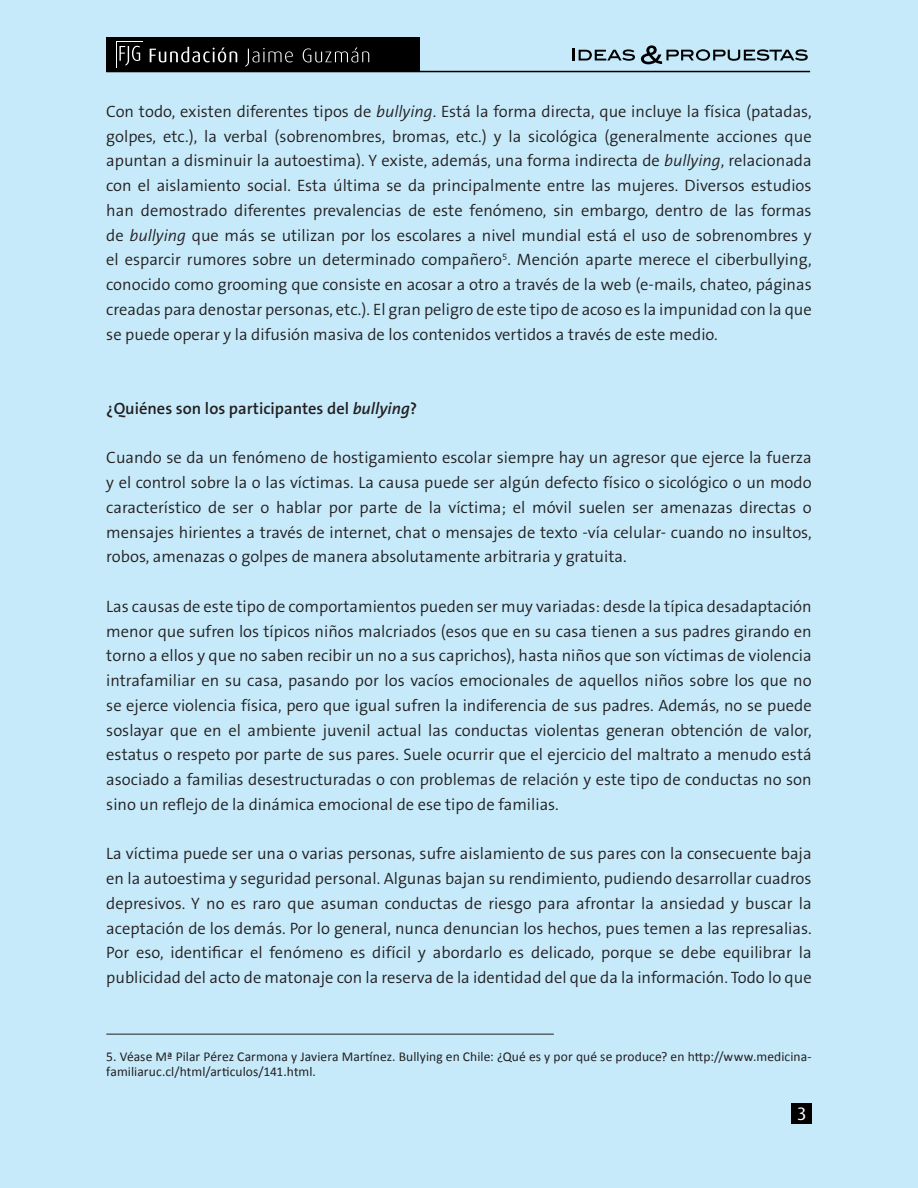
<style>
.page{position:relative;width:918px;height:1188px;background:#c6eafa}
.page>*{position:absolute;margin:0;border:0;box-sizing:border-box;transform-origin:0 0}
.t1{font:18px "Dax";color:#fff}
.t2{font:300 16.5px/24.8px "The Sans B4";color:#231f20;text-align:justify}
.t3{font:600 16.5px "The Sans B6";color:#231f20}
.t4{font:13.5px/14.7px "Calibri";letter-spacing:.005em;color:#231f20}
.s1{font-style:italic}
</style>
<div class="page">
<div style="left:792px;top:1104px;width:20px;height:20px;background:#000"></div>
<svg style="left:573px;top:48px;width:62px;height:13px"></svg>
<svg style="left:641px;top:45px;width:167px;height:19px"></svg>
<hr style="left:106px;top:71px;width:704px;height:1px;background:#000">
<div style="left:106px;top:37px;width:313px;height:35px;background:#000"></div>
<svg style="left:116px;top:41px;width:27px;height:27px"></svg>
<div style="left:117px;top:42px;width:26px;height:25px;background:#000"></div>
<svg style="left:119px;top:46px;width:21px;height:20px"></svg>
<svg style="left:150px;top:47px;width:219px;height:20px"></svg>
<hr style="left:106px;top:1034px;width:448px;height:1px;background:#231f20">
<p class="t2" style="left:106px;top:100px;width:707px">Con todo, existen diferentes tipos de <span class="s1">bullying</span>. Está la forma directa, que incluye la física (patadas, golpes, etc.), la verbal (sobrenombres, bromas, etc.) y la sicológica (generalmente acciones que apuntan a disminuir la autoestima). Y existe, además, una forma indirecta de <span class="s1">bullying</span>, relacionada con el aislamiento social. Esta última se da principalmente entre las mujeres. Diversos estudios han demostrado diferentes prevalencias de este fenómeno, sin embargo, dentro de las formas de <span class="s1">bullying</span> que más se utilizan por los escolares a nivel mundial está el uso de sobrenombres y el esparcir rumores sobre un determinado compañero<sup>5</sup>. Mención aparte merece el ciberbullying, conocido como grooming que consiste en acosar a otro a través de la web (e-mails, chateo, páginas creadas para denostar personas, etc.). El gran peligro de este tipo de acoso es la impunidad con la que se puede operar y la difusión masiva de los contenidos vertidos a través de este medio.</p>
<p class="t3" style="left:106px;top:400px;width:313px">¿Quiénes son los participantes del <span class="s1">bullying</span>?</p>
<p class="t2" style="left:106px;top:446px;width:707px">Cuando se da un fenómeno de hostigamiento escolar siempre hay un agresor que ejerce la fuerza y el control sobre la o las víctimas. La causa puede ser algún defecto físico o sicológico o un modo característico de ser o hablar por parte de la víctima; el móvil suelen ser amenazas directas o mensajes hirientes a través de internet, chat o mensajes de texto -vía celular- cuando no insultos, robos, amenazas o golpes de manera absolutamente arbitraria y gratuita.</p>
<p class="t2" style="left:106px;top:595px;width:707px">Las causas de este tipo de comportamientos pueden ser muy variadas: desde la típica desadaptación menor que sufren los típicos niños malcriados (esos que en su casa tienen a sus padres girando en torno a ellos y que no saben recibir un no a sus caprichos), hasta niños que son víctimas de violencia intrafamiliar en su casa, pasando por los vacíos emocionales de aquellos niños sobre los que no se ejerce violencia física, pero que igual sufren la indiferencia de sus padres. Además, no se puede soslayar que en el ambiente juvenil actual las conductas violentas generan obtención de valor, estatus o respeto por parte de sus pares. Suele ocurrir que el ejercicio del maltrato a menudo está asociado a familias desestructuradas o con problemas de relación y este tipo de conductas no son sino un reflejo de la dinámica emocional de ese tipo de familias.</p>
<p class="t2" style="left:106px;top:842px;width:707px">La víctima puede ser una o varias personas, sufre aislamiento de sus pares con la consecuente baja en la autoestima y seguridad personal. Algunas bajan su rendimiento, pudiendo desarrollar cuadros depresivos. Y no es raro que asuman conductas de riesgo para afrontar la ansiedad y buscar la aceptación de los demás. Por lo general, nunca denuncian los hechos, pues temen a las represalias.<br>Por eso, identificar el fenómeno es difícil y abordarlo es delicado, porque se debe equilibrar la publicidad del acto de matonaje con la reserva de la identidad del que da la información. Todo lo que</p>
<p class="t4" style="left:106px;top:1048px;width:707px">5. Véase Mª Pilar Pérez Carmona y Javiera Martínez. Bullying en Chile: ¿Qué es y por qué se produce? en http://www.medicina&shy;familiaruc.cl/html/articulos/141.html.</p>
<p class="t1" style="left:797px;top:1104px;width:11px">3</p>
</div>
